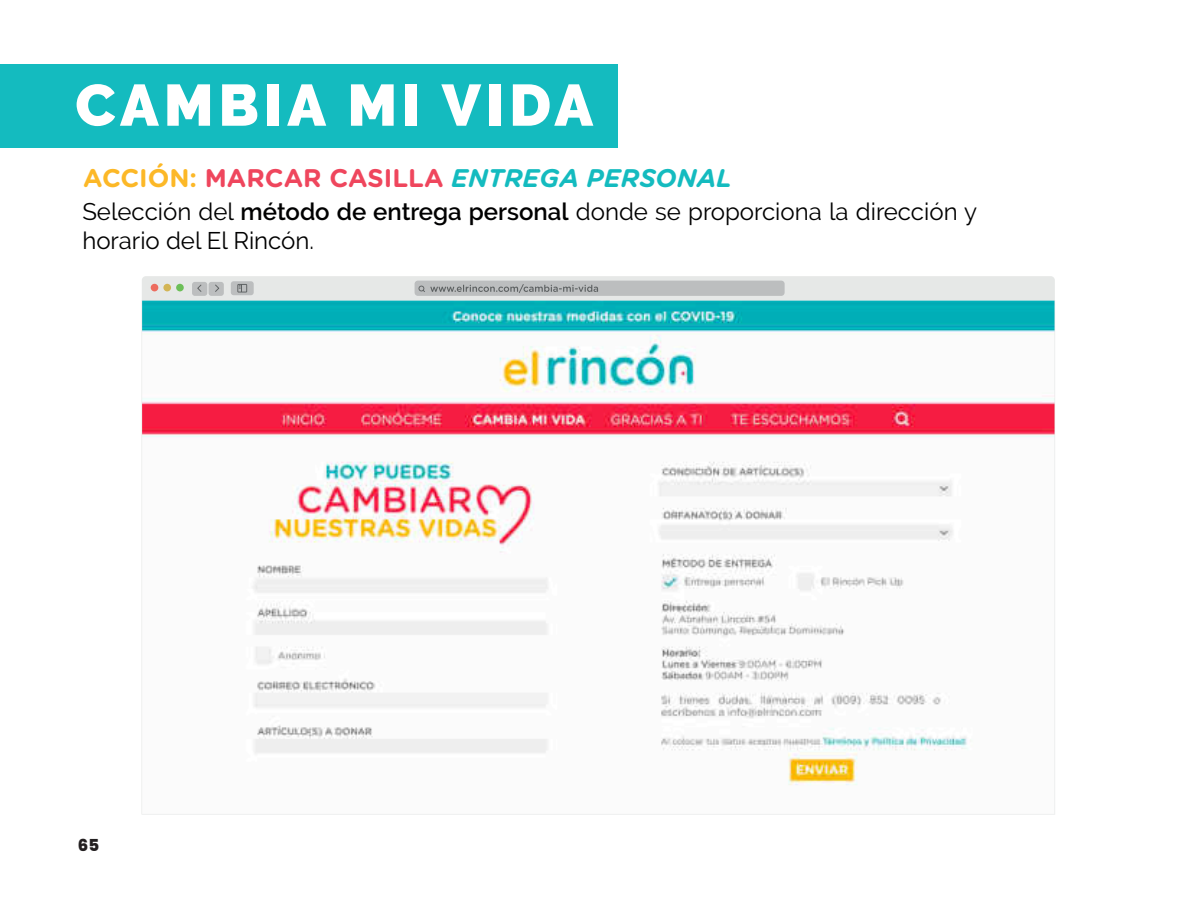
<style>
.page{position:relative;width:1188px;height:918px;background:#fff}
.page>*{position:absolute;margin:0;border:0;box-sizing:border-box;transform-origin:0 0}
.t1{font:900 58.35px "Raleway";letter-spacing:.085em;color:#fff}
.t2{font:italic 700 25.5px "Gotham Rounded";color:#14bbbf}
.t3{font:24px/28.8px "Raleway";color:#000001}
.t4{font:800 16.5px "Poppins";color:#231f20}
.s1{font-style:normal;color:#fcb827}
.s2{font-style:normal;color:#ef465d}
.s3{font-weight:600}
</style>
<div class="page">
<div style="left:0;top:65px;width:618px;height:83px;background:#14bbbf"></div>
<svg style="left:142px;top:276px;width:913px;height:24px;background:#d7d9d8"></svg>
<svg style="left:141px;top:300px;width:914px;height:515px"></svg>
<h1 class="t1" style="left:75px;top:72px;width:519px">CAMBIA MI VIDA</h1>
<p class="t2" style="left:83px;top:163px;width:651px"><span class="s1">ACCIÓN:</span> <span class="s2">MARCAR CASILLA</span> ENTREGA PERSONAL</p>
<p class="t3" style="left:82px;top:199px;width:896px">Selección del <span class="s3">método de entrega personal</span> donde se proporciona la dirección y horario del El Rincón.</p>
<p class="t4" style="left:78px;top:835px;width:23px">65</p>
</div>
